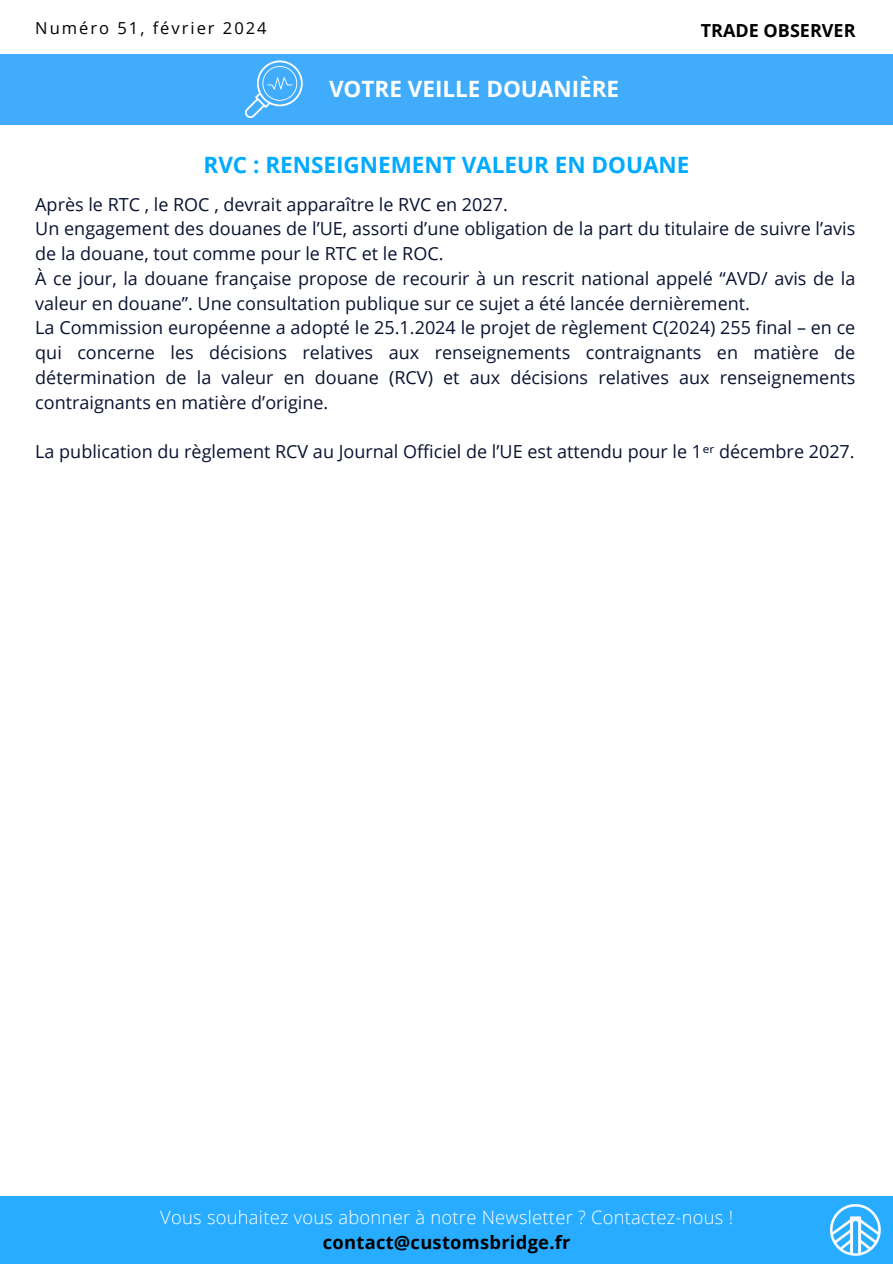
<style>
.page{position:relative;width:893px;height:1264px;background:#fff}
.page>*{position:absolute;margin:0;border:0;box-sizing:border-box;transform-origin:0 0}
.t1{font:700 22.5px "Open Sans";color:#0af}
.t2{font:700 22.5px "Open Sans";color:#fff}
.t3{font:300 18.3px "Open Sans";letter-spacing:.015em;color:#fff}
.t4{font:700 18.3px "Open Sans";letter-spacing:.015em;color:#000}
.t5{font:18px/24.8px "Open Sans";color:#0a1231}
.t6{font:700 18px "Open Sans";color:#000}
.t7{font:16.5px "Open Sans";letter-spacing:.12em;color:#000}
.s1{font-family:"Noto Sans"}
</style>
<div class="page">
<div style="left:0;top:1196px;width:892px;height:67px;background:#28acff"></div>
<div style="left:0;top:54px;width:892px;height:70px;background:#40acfb"></div>
<svg style="left:245px;top:60px;width:57px;height:58px"></svg>
<p class="t7" style="left:35px;top:16px;width:233px">Numéro 51, février 2024</p>
<p class="t6" style="left:700px;top:17px;width:156px">TRADE OBSERVER</p>
<p class="t2" style="left:329px;top:73px;width:292px">VOTRE VEILLE DOUANIÈRE</p>
<p class="t1" style="left:203px;top:149px;width:487px">RVC : RENSEIGNEMENT VALEUR EN DOUANE</p>
<p class="t5" style="left:35px;top:191px;width:821px">Après le RTC , le ROC , devrait apparaître le RVC en 2027.<br>Un engagement des douanes de l’UE, assorti d’une obligation de la part du titulaire de suivre l’avis de la douane, tout comme pour le RTC et le ROC.<br>À ce jour, la douane française propose de recourir à un rescrit national appelé “AVD/ avis de la valeur en douane”. Une consultation publique sur ce sujet a été lancée dernièrement.<br>La Commission européenne a adopté le 25.1.2024 le projet de règlement C(2024) 255 final – en ce qui concerne les décisions relatives aux renseignements contraignants en matière de détermination de la valeur en douane (RCV) et aux décisions relatives aux renseignements contraignants en matière d’origine.</p>
<p class="t5" style="left:35px;top:439px;width:820px">La publication du règlement RCV au Journal Officiel de l’UE est attendu pour le 1<span class="s1">ᵉʳ</span> décembre 2027.</p>
<p class="t3" style="left:160px;top:1203px;width:574px">Vous souhaitez vous abonner à notre Newsletter ? Contactez-nous !</p>
<p class="t4" style="left:323px;top:1229px;width:249px">contact@customsbridge.fr</p>
</div>
